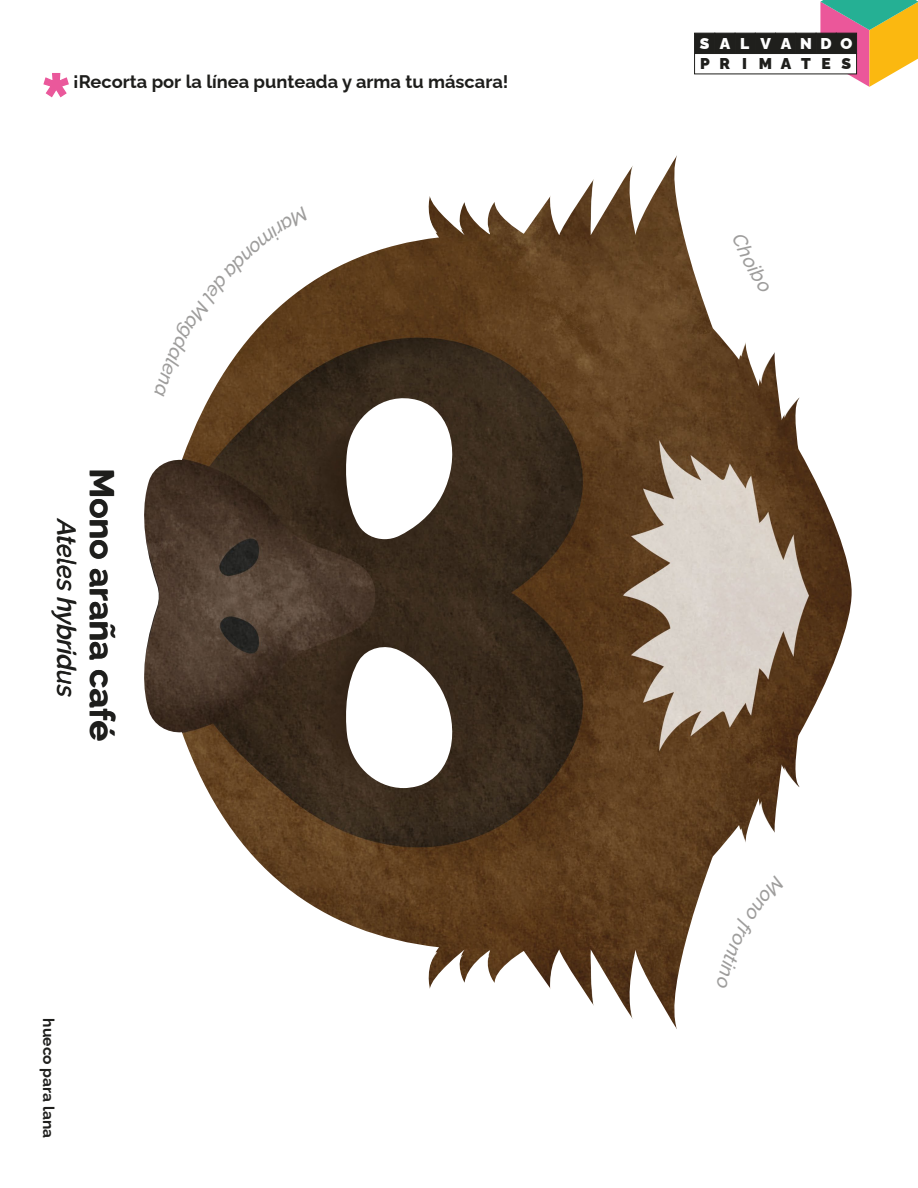
<style>
.page{position:relative;width:918px;height:1188px;background:#fff}
.page>*{position:absolute;margin:0;border:0;box-sizing:border-box;transform-origin:0 0}
.t1{font:700 34.2px "Raleway";color:#1e1e1c}
.t2{font:italic 500 25.65px "Raleway";color:#1e1e1c}
.t3{font:700 18.3px "Raleway";color:#1e1e1c}
.t4{font:700 15.6px "Raleway";color:#1e1e1c}
.t5{font:900 15.6px "Raleway";letter-spacing:.625em;color:#fff}
.t6{font:900 15.6px "Raleway";letter-spacing:.675em;color:#1f1f1c}
</style>
<div class="page">
<svg style="left:820px;top:0;width:98px;height:87px"></svg>
<div style="left:694px;top:33px;width:21px;height:21px;background:#1f1f1c;border:1px solid #1f1f1c"></div>
<div style="left:714px;top:33px;width:21px;height:21px;background:#1f1f1c;border:1px solid #1f1f1c"></div>
<div style="left:735px;top:33px;width:21px;height:21px;background:#1f1f1c;border:1px solid #1f1f1c"></div>
<div style="left:755px;top:33px;width:21px;height:21px;background:#1f1f1c;border:1px solid #1f1f1c"></div>
<div style="left:775px;top:33px;width:21px;height:21px;background:#1f1f1c;border:1px solid #1f1f1c"></div>
<div style="left:795px;top:33px;width:21px;height:21px;background:#1f1f1c;border:1px solid #1f1f1c"></div>
<div style="left:816px;top:33px;width:21px;height:21px;background:#1f1f1c"></div>
<div style="left:836px;top:33px;width:21px;height:21px;background:#1f1f1c"></div>
<div style="left:694px;top:53px;width:163px;height:21px;background:#fff;border:1px solid #1f1f1c"></div>
<img style="left:144px;top:155px;width:708px;height:874px">
<svg style="left:43px;top:73px;width:26px;height:25px"></svg>
<svg style="left:732px;top:233px;width:38px;height:60px"></svg>
<svg style="left:716px;top:875px;width:69px;height:113px"></svg>
<svg style="left:154px;top:206px;width:155px;height:191px"></svg>
<p class="t3" style="left:73px;top:67px;width:437px">¡Recorta por la línea punteada y arma tu máscara!</p>
<h2 class="t2" style="left:82px;top:520px;width:179px;rotate:90deg">Ateles hybridus</h2>
<h1 class="t1" style="left:130px;top:469px;width:274px;rotate:90deg">Mono araña café</h1>
<p class="t4" style="left:61px;top:1018px;width:121px;rotate:90deg">hueco para lana</p>
<p class="t5" style="left:700px;top:31px;width:154px">SALVANDO</p>
<p class="t6" style="left:700px;top:51px;width:153px">PRIMATES</p>
</div>
